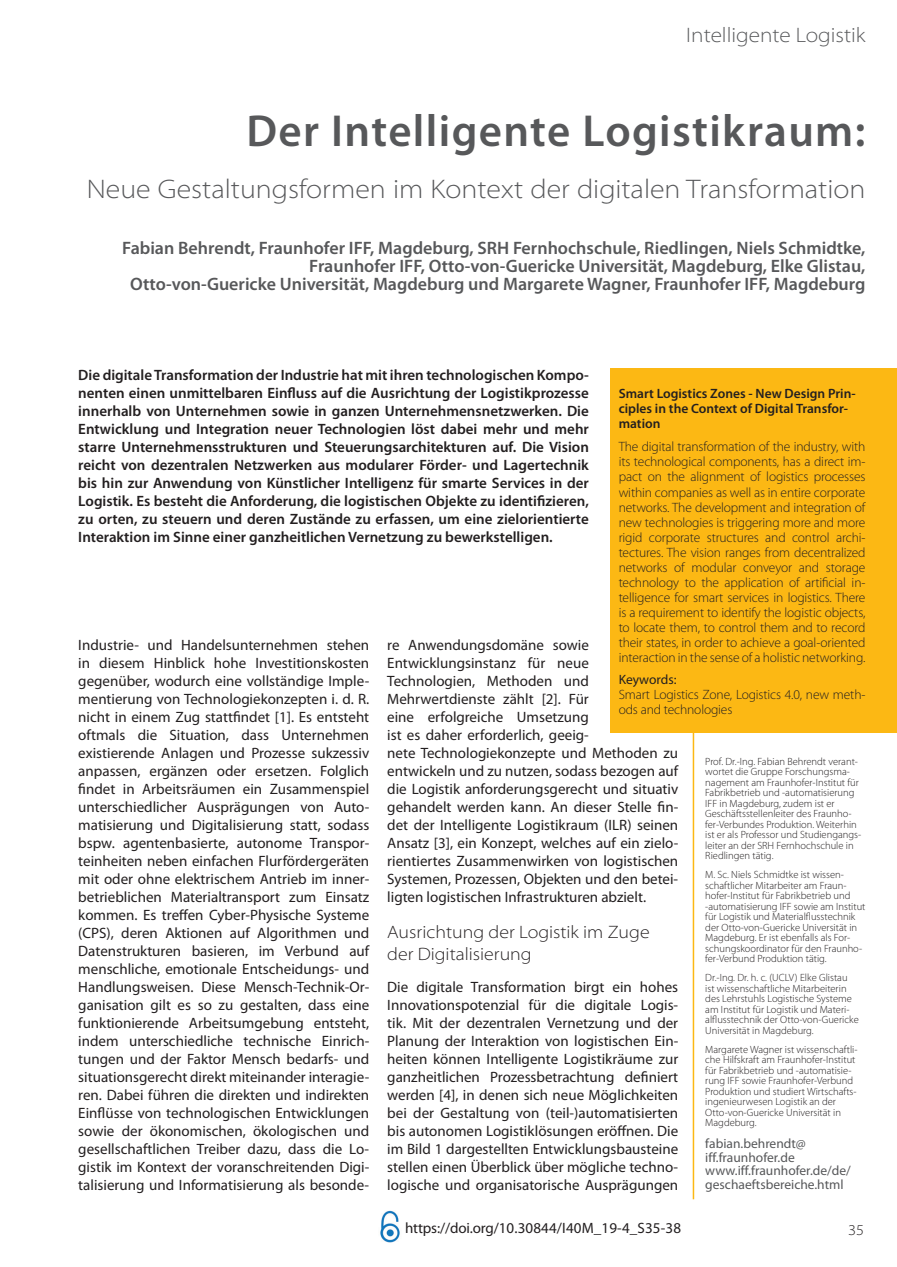
<style>
.page{position:relative;width:897px;height:1267px;background:#fff}
.page>*{position:absolute;margin:0;border:0;box-sizing:border-box;transform-origin:0 0}
.t1{font:600 45px "Myriad Pro";letter-spacing:.03em;color:#57585a}
.t2{font:300 semi-expanded 27px "Myriad Pro";color:#57585a}
.t3{font:300 semi-expanded 21px "Myriad Pro";color:#57585a}
.t4{font:600 18px/18px "Myriad Pro";color:#57585a;text-align:right}
.t5{font:300 semi-expanded 18px/21.6px "Myriad Pro";color:#231f20}
.t6{font:15px/18px "Myriad Pro";color:#231f20;text-align:justify}
.t7{font:600 15px/18px "Myriad Pro";color:#231f20;text-align:justify}
.t8{font:300 semi-expanded 15px "Myriad Pro";color:#231f20}
.t9{font:300 13.5px/15px "Myriad Pro";letter-spacing:-.01em;color:#231f20;text-align:justify}
.t10{font:13.5px/13.5px "Myriad Pro";color:#57585a}
.t11{font:600 13.5px/15px "Myriad Pro";color:#231f20}
.t12{font:13.5px "Myriad Pro";color:#231f20}
.t13{font:300 10.5px/10.5px "Myriad Pro";color:#231f20}
</style>
<div class="page">
<hr style="left:692px;top:114px;width:2px;height:1085px;background:#fcb814">
<img style="left:380px;top:1210px;width:20px;height:32px">
<div style="left:78px;top:108px;width:787px;height:285px;background:#fff"></div>
<div style="left:610px;top:367px;width:286px;height:365px;background:#fcb814"></div>
<h3 class="t3" style="left:686px;top:23px;width:181px">Intelligente Logistik</h3>
<h1 class="t1" style="left:246px;top:106px;width:620px">Der Intelligente Logistikraum:</h1>
<h2 class="t2" style="left:87px;top:174px;width:780px">Neue Gestaltungsformen im Kontext der digitalen Transformation</h2>
<p class="t4" style="left:122px;top:239px;width:744px">Fabian Behrendt, Fraunhofer IFF, Magdeburg, SRH Fernhochschule, Riedlingen, Niels Schmidtke,<br>Fraunhofer IFF, Otto-von-Guericke Universität, Magdeburg, Elke Glistau,<br>Otto-von-Guericke Universität, Magdeburg und Margarete Wagner, Fraunhofer IFF, Magdeburg</p>
<p class="t7" style="left:78px;top:366px;width:512px">Die digitale Transformation der Industrie hat mit ihren technologischen Kompo&shy;nenten einen unmittelbaren Einfluss auf die Ausrichtung der Logistikprozesse innerhalb von Unternehmen sowie in ganzen Unternehmensnetzwerken. Die Entwicklung und Integration neuer Technologien löst dabei mehr und mehr starre Unternehmensstrukturen und Steuerungsarchitekturen auf. Die Vision reicht von dezentralen Netzwerken aus modularer Förder- und Lagertechnik bis hin zur Anwendung von Künstlicher Intelligenz für smarte Services in der Logistik. Es besteht die Anforderung, die logistischen Objekte zu identifizieren, zu orten, zu steuern und deren Zustände zu erfassen, um eine zielorientierte Interaktion im Sinne einer ganzheitlichen Vernetzung zu bewerkstelligen.</p>
<p class="t11" style="left:618px;top:386px;width:238px">Smart Logistics Zones - New Design Prin&shy;ciples in the Context of Digital Transfor&shy;mation</p>
<p class="t9" style="left:618px;top:439px;width:248px">The digital transformation of the industry, with its technological components, has a direct im&shy;pact on the alignment of logistics processes within companies as well as in entire corporate networks. The development and integration of new technologies is triggering more and more rigid corporate structures and control archi&shy;tectures. The vision ranges from decentralized networks of modular conveyor and storage technology to the application of artificial in&shy;telligence for smart services in logistics. There is a requirement to identify the logistic objects, to locate them, to control them and to record their states, in order to achieve a goal-oriented interaction in the sense of a holistic networking.</p>
<p class="t12" style="left:618px;top:671px;width:59px">Keywords:</p>
<p class="t9" style="left:618px;top:686px;width:248px">Smart Logistics Zone, Logistics 4.0, new meth&shy;ods and technologies</p>
<p class="t6" style="left:78px;top:636px;width:292px">Industrie- und Handelsunternehmen stehen in diesem Hinblick hohe Investitionskosten gegenüber, wodurch eine vollständige Imple&shy;mentierung von Technologiekonzepten i. d. R. nicht in einem Zug stattfindet [1]. Es entsteht oftmals die Situation, dass Unternehmen existierende Anlagen und Prozesse sukzessiv anpassen, ergänzen oder ersetzen. Folglich findet in Arbeitsräumen ein Zusammenspiel unterschiedlicher Ausprägungen von Auto&shy;matisierung und Digitalisierung statt, sodass bspw. agentenbasierte, autonome Transpor&shy;teinheiten neben einfachen Flurfördergeräten mit oder ohne elektrischem Antrieb im inner&shy;betrieblichen Materialtransport zum Einsatz kommen. Es treffen Cyber-Physische Systeme (CPS), deren Aktionen auf Algorithmen und Datenstrukturen basieren, im Verbund auf menschliche, emotionale Entscheidungs- und Handlungsweisen. Diese Mensch-Technik-Or&shy;ganisation gilt es so zu gestalten, dass eine funktionierende Arbeitsumgebung entsteht, indem unterschiedliche technische Einrich&shy;tungen und der Faktor Mensch bedarfs- und situationsgerecht direkt miteinander interagie&shy;ren. Dabei führen die direkten und indirekten Einflüsse von technologischen Entwicklungen sowie der ökonomischen, ökologischen und gesellschaftlichen Treiber dazu, dass die Lo&shy;gistik im Kontext der voranschreitenden Digi&shy;talisierung und Informatisierung als besonde-</p>
<p class="t6" style="left:387px;top:636px;width:292px;text-align:left">re Anwendungsdomäne sowie Entwicklungsinstanz für neue Technologien, Methoden und Mehrwertdienste zählt [2]. Für<br>eine erfolgreiche Umsetzung<br>ist es daher erforderlich, geeig-<br>nete Technologiekonzepte und Methoden zu entwickeln und zu nutzen, sodass bezogen auf die Logistik anforderungsgerecht und situativ gehandelt werden kann. An dieser Stelle fin&shy;det der Intelligente Logistikraum (ILR) seinen Ansatz [3], ein Konzept, welches auf ein zielo&shy;rientiertes Zusammenwirken von logistischen Systemen, Prozessen, Objekten und den betei&shy;ligten logistischen Infrastrukturen abzielt.</p>
<p class="t13" style="left:705px;top:756px;width:157px">Prof. Dr.-Ing. Fabian Behrendt verant&shy;wortet die Gruppe Forschungsma&shy;nagement am Fraunhofer-Institut für Fabrikbetrieb und -automatisierung IFF in Magdeburg, zudem ist er Geschäftsstellenleiter des Fraunho&shy;fer-Verbundes Produktion. Weiterhin ist er als Professor und Studiengangs&shy;leiter an der SRH Fernhochschule in Riedlingen tätig.</p>
<p class="t13" style="left:705px;top:869px;width:162px">M. Sc. Niels Schmidtke ist wissen&shy;schaftlicher Mitarbeiter am Fraun&shy;hofer-Institut für Fabrikbetrieb und -automatisierung IFF sowie am Institut für Logistik und Materialflusstechnik der Otto-von-Guericke Universität in Magdeburg. Er ist ebenfalls als For&shy;schungskoordinator für den Fraunho&shy;fer-Verbund Produktion tätig.</p>
<p class="t13" style="left:705px;top:972px;width:155px">Dr.-Ing. Dr. h. c. (UCLV) Elke Glistau ist wissenschaftliche Mitarbeiterin des Lehrstuhls Logistische Systeme am Institut für Logistik und Materi&shy;alflusstechnik der Otto-von-Guericke Universität in Magdeburg.</p>
<p class="t13" style="left:705px;top:1044px;width:154px">Margarete Wagner ist wissenschaftli&shy;che Hilfskraft am Fraunhofer-Institut für Fabrikbetrieb und -automatisie&shy;rung IFF sowie Fraunhofer-Verbund Produktion und studiert Wirtschafts&shy;ingenieurwesen Logistik an der Otto-von-Guericke Universität in Magdeburg.</p>
<p class="t10" style="left:705px;top:1137px;width:147px">fabian.behrendt@ iff.fraunhofer.de www.iff.fraunhofer.de/de/ geschaeftsbereiche.html</p>
<p class="t5" style="left:387px;top:921px;width:264px">Ausrichtung der Logistik im Zuge der Digitalisierung</p>
<p class="t6" style="left:387px;top:978px;width:292px">Die digitale Transformation birgt ein hohes Innovationspotenzial für die digitale Logis&shy;tik. Mit der dezentralen Vernetzung und der Planung der Interaktion von logistischen Ein&shy;heiten können Intelligente Logistikräume zur ganzheitlichen Prozessbetrachtung definiert werden [4], in denen sich neue Möglichkeiten bei der Gestaltung von (teil-)automatisierten bis autonomen Logistiklösungen eröffnen. Die im Bild 1 dargestellten Entwicklungsbausteine stellen einen Überblick über mögliche techno&shy;logische und organisatorische Ausprägungen</p>
<p class="t6" style="left:405px;top:1219px;width:277px">https://doi.org/10.30844/I40M_19-4_S35-38</p>
<p class="t8" style="left:847px;top:1221px;width:17px">35</p>
</div>
